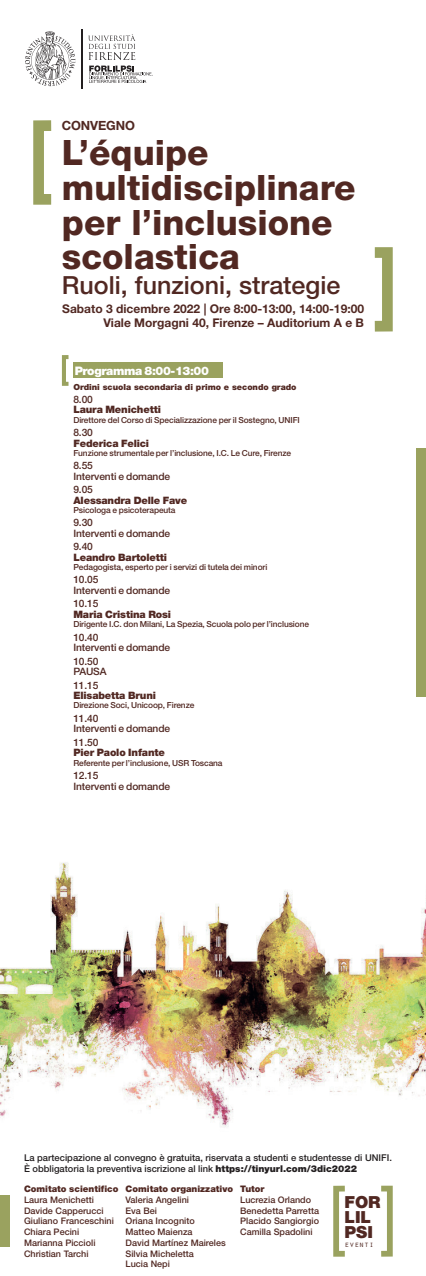
<style>
.page{position:relative;width:426px;height:1276px;background:#fff}
.page>*{position:absolute;margin:0;border:0;box-sizing:border-box;transform-origin:0 0}
.t1{font:800 35px/34.5px "Helvetica Neue LT Pro";color:#512822}
.t2{font:500 25px "Helvetica Neue LT Pro";color:#512822}
.t3{font:900 16.65px/15.3px "Helvetica Neue LT Pro";color:#512822}
.t4{font:700 12.7px "Helvetica Neue LT Pro";letter-spacing:-.01em;color:#512822}
.t5{font:700 12px/14.4px "Helvetica Neue LT Pro";color:#512822;text-align:right}
.t6{font:900 11.8px "Helvetica Neue LT Pro";letter-spacing:-.035em;color:#fff}
.t7{font:500 10.2px/10.7px "Helvetica Neue LT Pro";letter-spacing:-.01em;color:#512822}
.t8{font:900 10.2px "Helvetica Neue LT Pro";letter-spacing:-.015em;color:#512822}
.t9{font:500 9.35px/11.2px "Helvetica Neue LT Pro";color:#231f20}
.t10{font:500 9px/10.8px "Helvetica Neue LT Pro";color:#512822}
.t11{font:900 9px "Helvetica Neue LT Pro";color:#512822}
.t12{font:900 8.4px "Helvetica Neue LT Pro";color:#512822}
.t13{font:500 8.35px "Helvetica Neue LT Pro";letter-spacing:-.01em;color:#512822}
.t14{font:8.2px "Orator Std";color:#512822}
.s1{font-weight:900}
</style>
<div class="page">
<img style="left:0;top:862px;width:425px;height:265px">
<div style="left:0;top:1195px;width:9px;height:51px;background:#9aa25f"></div>
<div style="left:378px;top:1185px;width:14px;height:71px;border:6px solid #9aa25f"></div>
<div style="left:333px;top:1185px;width:14px;height:71px;border:6px solid #9aa25f"></div>
<div style="left:416px;top:448px;width:9px;height:248px;background:#9aa25f"></div>
<hr style="left:81px;top:30px;width:1px;height:59px;background:#231f20">
<svg style="left:25px;top:31px;width:50px;height:55px"></svg>
<svg style="left:88px;top:34px;width:65px;height:49px"></svg>
<div style="left:369px;top:247px;width:23px;height:84px;border:11px solid #9aa25f"></div>
<div style="left:33px;top:120px;width:23px;height:85px;border:11px solid #9aa25f"></div>
<div style="left:62px;top:355px;width:8px;height:31px;border:4px solid #9aa25f"></div>
<div style="left:73px;top:363px;width:150px;height:15px;background:#9aa25f"></div>
<h3 class="t4" style="left:62px;top:118px;width:74px">CONVEGNO</h3>
<h1 class="t1" style="left:62px;top:136px;width:295px">L’équipe multidisciplinare per l’inclusione scolastica</h1>
<h2 class="t2" style="left:62px;top:270px;width:279px">Ruoli, funzioni, strategie</h2>
<h3 class="t5" style="left:62px;top:301px;width:303px">Sabato 3 dicembre 2022 | Ore 8:00-13:00, 14:00-19:00<br>Viale Morgagni 40, Firenze – Auditorium A e B</h3>
<h3 class="t6" style="left:75px;top:363px;width:135px">Programma 8:00-13:00</h3>
<p class="t7" style="left:73px;top:393px;width:21px">8.00</p>
<p class="t8" style="left:73px;top:403px;width:89px">Laura Menichetti</p>
<p class="t13" style="left:73px;top:414px;width:228px">Direttore del Corso di Specializzazione per il Sostegno, UNIFI</p>
<p class="t7" style="left:73px;top:427px;width:21px">8.30</p>
<p class="t8" style="left:73px;top:437px;width:77px">Federica Felici</p>
<p class="t13" style="left:73px;top:448px;width:219px">Funzione strumentale per l’inclusione, I.C. Le Cure, Firenze</p>
<p class="t7" style="left:73px;top:460px;width:98px">8.55<br>Interventi e domande</p>
<p class="t7" style="left:73px;top:484px;width:21px">9.05</p>
<p class="t8" style="left:73px;top:494px;width:115px">Alessandra Delle Fave</p>
<p class="t13" style="left:73px;top:505px;width:104px">Psicologa e psicoterapeuta</p>
<p class="t7" style="left:73px;top:517px;width:98px">9.30<br>Interventi e domande</p>
<p class="t7" style="left:73px;top:541px;width:21px">9.40</p>
<p class="t8" style="left:73px;top:551px;width:95px">Leandro Bartoletti</p>
<p class="t13" style="left:73px;top:562px;width:195px">Pedagogista, esperto per i servizi di tutela dei minori</p>
<p class="t7" style="left:73px;top:574px;width:98px">10.05<br>Interventi e domande</p>
<p class="t7" style="left:73px;top:598px;width:27px">10.15</p>
<p class="t8" style="left:73px;top:608px;width:99px">Maria Cristina Rosi</p>
<p class="t13" style="left:73px;top:619px;width:237px">Dirigente I.C. don Milani, La Spezia, Scuola polo per l’inclusione</p>
<p class="t7" style="left:73px;top:631px;width:98px">10.40<br>Interventi e domande</p>
<p class="t7" style="left:73px;top:655px;width:35px">10.50<br>PAUSA</p>
<p class="t7" style="left:73px;top:679px;width:27px">11.15</p>
<p class="t8" style="left:73px;top:689px;width:84px">Elisabetta Bruni</p>
<p class="t13" style="left:73px;top:700px;width:122px">Direzione Soci, Unicoop, Firenze</p>
<p class="t7" style="left:73px;top:712px;width:98px">11.40<br>Interventi e domande</p>
<p class="t7" style="left:73px;top:736px;width:27px">11.50</p>
<p class="t8" style="left:73px;top:746px;width:93px">Pier Paolo Infante</p>
<p class="t13" style="left:73px;top:757px;width:150px">Referente per l’inclusione, USR Toscana</p>
<p class="t7" style="left:73px;top:770px;width:98px">12.15<br>Interventi e domande</p>
<p class="t12" style="left:73px;top:382px;width:224px">Ordini scuola secondaria di primo e secondo grado</p>
<p class="t9" style="left:24px;top:1151px;width:369px">La partecipazione al convegno è gratuita, riservata a studenti e studentesse di UNIFI.<br>È obbligatoria la preventiva iscrizione al link <span class="s1">https://tinyurl.com/3dic2022</span></p>
<p class="t11" style="left:125px;top:1183px;width:109px">Comitato organizzativo</p>
<p class="t10" style="left:125px;top:1194px;width:102px">Valeria Angelini<br>Eva Bei<br>Oriana Incognito<br>Matteo Maienza<br>David Martínez Maireles<br>Silvia Micheletta<br>Lucia Nepi</p>
<p class="t11" style="left:24px;top:1183px;width:96px">Comitato scientifico</p>
<p class="t10" style="left:24px;top:1194px;width:91px">Laura Menichetti<br>Davide Capperucci<br>Giuliano Franceschini<br>Chiara Pecini<br>Marianna Piccioli<br>Christian Tarchi</p>
<p class="t11" style="left:240px;top:1183px;width:26px">Tutor</p>
<p class="t10" style="left:240px;top:1194px;width:80px">Lucrezia Orlando<br>Benedetta Parretta<br>Placido Sangiorgio<br>Camilla Spadolini</p>
<h3 class="t3" style="left:344px;top:1193px;width:38px">FOR<br>LIL<br>PSI</h3>
<p class="t14" style="left:344px;top:1238px;width:31px">eventi</p>
</div>
